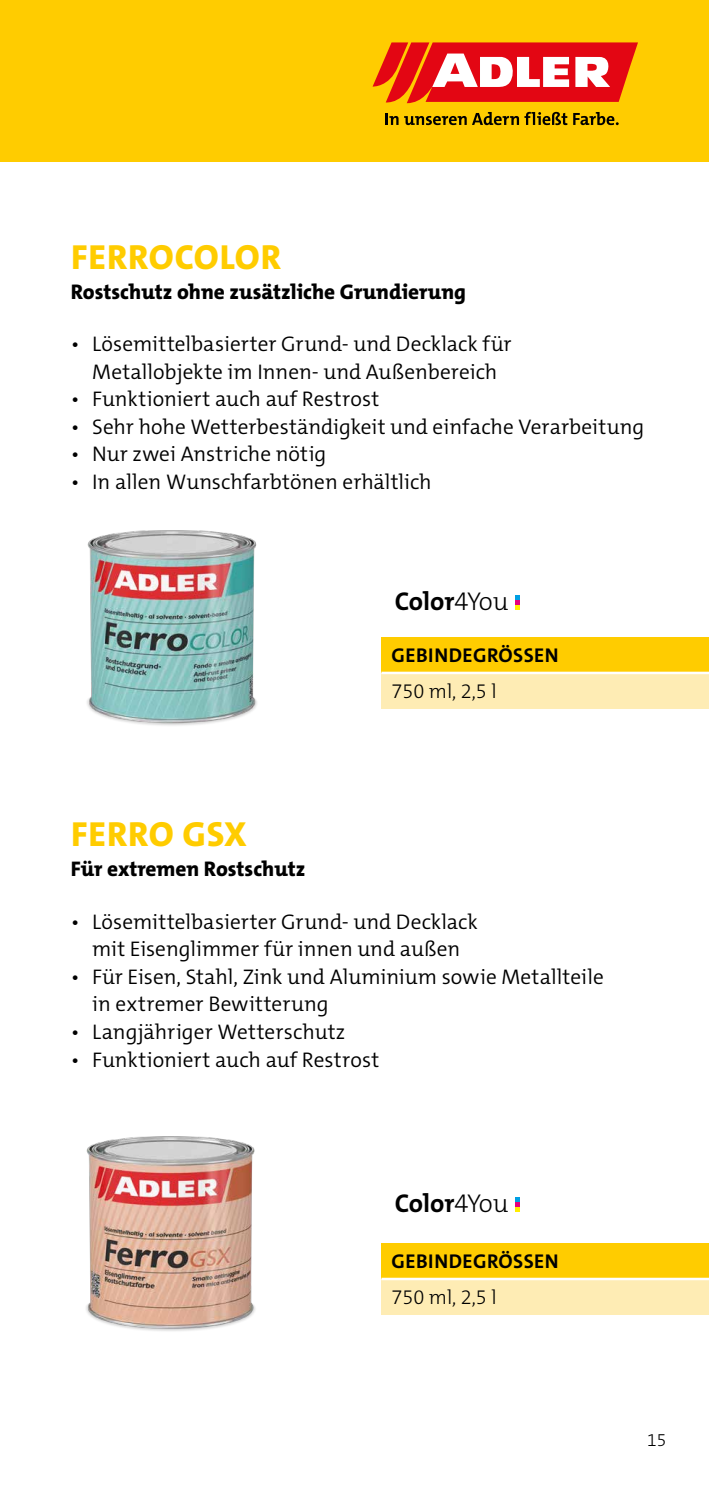
<style>
.page{position:relative;width:709px;height:1489px;background:#fff}
.page>*{position:absolute;margin:0;border:0;box-sizing:border-box;transform-origin:0 0}
.t1{font:800 35px "The Mix C4 s";letter-spacing:.025em;color:#fc0}
.t2{font:700 25.75px "The Mix C4 s";color:#000}
.t3{font:300 21.25px/27.5px "The Mix C4 s";color:#000;text-align:center}
.t4{font:800 21.25px "The Mix C4 s";color:#000}
.t5{font:700 20px "The Mix C4 s";letter-spacing:.02em;color:#000}
.t6{font:300 20px "The Mix C4 s";color:#000}
.t7{font:300 17.5px "The Mix C4 s";color:#000}
.s1{font-weight:300}
</style>
<div class="page">
<div style="left:0;top:0;width:709px;height:161px;background:#fc0"></div>
<svg style="left:386px;top:113px;width:12px;height:12px"></svg>
<svg style="left:404px;top:112px;width:163px;height:13px"></svg>
<svg style="left:573px;top:112px;width:45px;height:13px"></svg>
<svg style="left:372px;top:42px;width:266px;height:61px"></svg>
<div style="left:381px;top:637px;width:328px;height:36px;background:#fc0"></div>
<div style="left:381px;top:673px;width:328px;height:35px;background:#feecb4"></div>
<hr style="left:381px;top:671px;width:328px;height:3px;background:#fff">
<div style="left:381px;top:1243px;width:328px;height:35px;background:#fc0"></div>
<div style="left:381px;top:1278px;width:328px;height:36px;background:#feecb4"></div>
<hr style="left:381px;top:1277px;width:328px;height:3px;background:#fff">
<img style="left:86px;top:1136px;width:169px;height:195px">
<img style="left:87px;top:530px;width:170px;height:196px">
<svg style="left:515px;top:595px;width:4px;height:14px"></svg>
<svg style="left:515px;top:1197px;width:4px;height:14px"></svg>
<h1 class="t1" style="left:71px;top:234px;width:211px">FERROCOLOR</h1>
<p class="t4" style="left:71px;top:278px;width:397px">Rostschutz ohne zusätzliche Grundierung</p>
<p class="t3" style="left:71px;top:330px;width:442px">• Lösemittelbasierter Grund- und Decklack für<br>Metallobjekte im Innen- und Außenbereich</p>
<p class="t3" style="left:71px;top:385px;width:310px">• Funktioniert auch auf Restrost</p>
<p class="t3" style="left:71px;top:413px;width:575px">• Sehr hohe Wetterbeständigkeit und einfache Verarbeitung</p>
<p class="t3" style="left:71px;top:440px;width:257px">• Nur zwei Anstriche nötig</p>
<p class="t3" style="left:71px;top:468px;width:362px">• In allen Wunschfarbtönen erhältlich</p>
<p class="t2" style="left:395px;top:584px;width:115px">Color<span class="s1">4You</span></p>
<p class="t5" style="left:391px;top:642px;width:168px">GEBINDEGRÖSSEN</p>
<p class="t6" style="left:391px;top:678px;width:107px">750 ml, 2,5 l</p>
<h1 class="t1" style="left:71px;top:812px;width:177px">FERRO GSX</h1>
<p class="t4" style="left:71px;top:855px;width:236px">Für extremen Rostschutz</p>
<p class="t3" style="left:71px;top:908px;width:408px">• Lösemittelbasierter Grund- und Decklack mit Eisenglimmer für innen und außen</p>
<p class="t3" style="left:92px;top:963px;width:513px;text-align:left;text-indent:-21px">• Für Eisen, Stahl, Zink und Aluminium sowie Metallteile in extremer Bewitterung</p>
<p class="t3" style="left:71px;top:1018px;width:276px">• Langjähriger Wetterschutz</p>
<p class="t3" style="left:71px;top:1045px;width:310px">• Funktioniert auch auf Restrost</p>
<p class="t2" style="left:395px;top:1186px;width:115px">Color<span class="s1">4You</span></p>
<p class="t5" style="left:391px;top:1248px;width:168px">GEBINDEGRÖSSEN</p>
<p class="t6" style="left:391px;top:1284px;width:107px">750 ml, 2,5 l</p>
<p class="t7" style="left:647px;top:1429px;width:21px">15</p>
</div>
